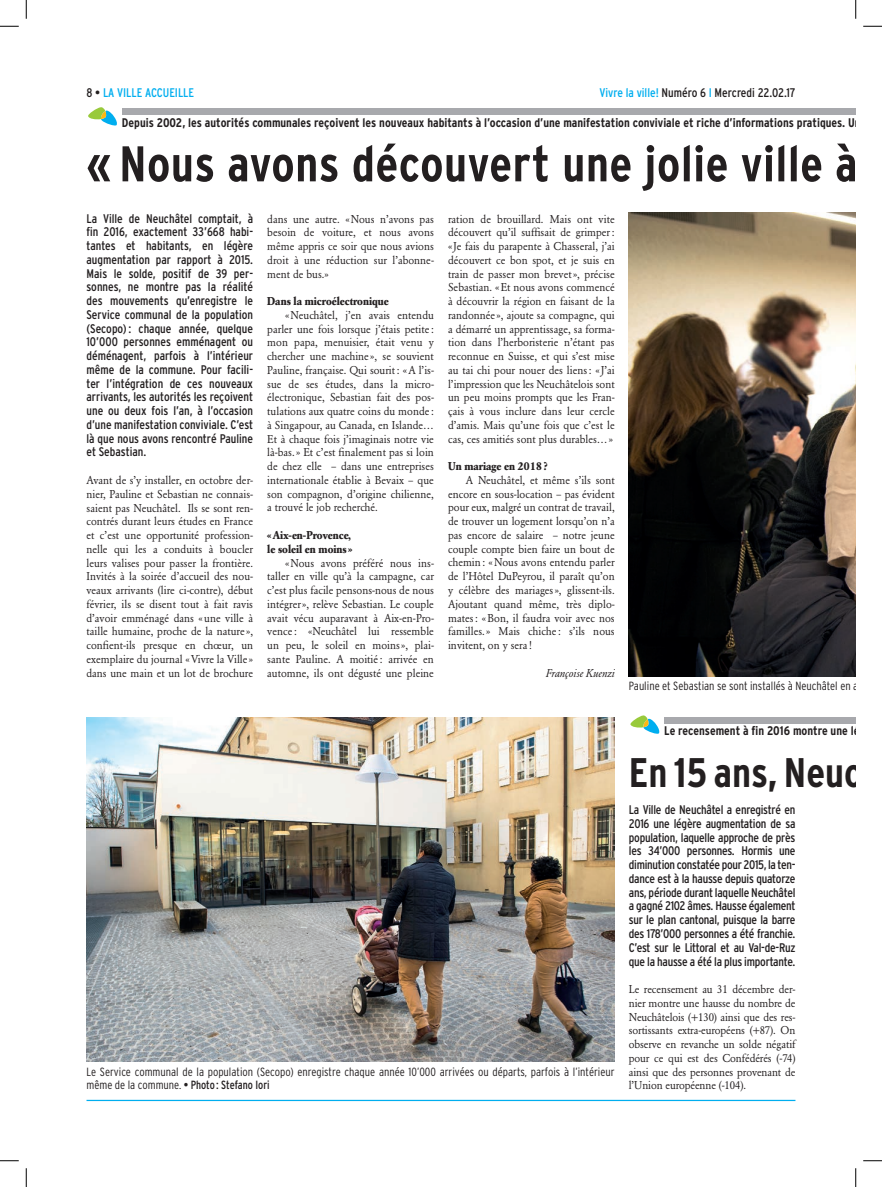
<style>
.page{position:relative;width:882px;height:1187px;background:#fff}
.page>*{position:absolute;margin:0;border:0;box-sizing:border-box;transform-origin:0 0}
.t1{font:700 condensed 50px "Interstate";letter-spacing:.01em;color:#231f20}
.t2{font:700 condensed 41.25px "Interstate";color:#231f20}
.t3{font:condensed 12.5px/13.8px "Interstate";letter-spacing:-.01em;color:#231f20;text-align:justify}
.t4{font:700 condensed 12.5px "Interstate";color:#231f20}
.t5{font:condensed 12.5px "Interstate";color:#00aeef}
.t6{font:300 condensed 11.88px/13.8px "Interstate";color:#231f20}
.t7{font:11.25px/13.8px "Garamond BE";color:#231f20;text-align:justify;scale:.95 1}
.t8{font:700 11.25px/13.8px "Garamond BE";color:#231f20;scale:.95 1}
.t9{font:italic 11.25px "Garamond BE";color:#231f20;scale:.95 1}
.s1{color:#231f20}
.s2{color:#00aeef}
.s3{font-weight:400}
</style>
<div class="page">
<hr style="left:86px;top:1099px;width:709px;height:1px;background:#00aeef">
<div style="left:122px;top:109px;width:733px;height:6px;background:#a8a9ad"></div>
<svg style="left:88px;top:107px;width:29px;height:18px"></svg>
<img style="left:86px;top:717px;width:528px;height:344px">
<img style="left:629px;top:212px;width:226px;height:464px">
<div style="left:664px;top:717px;width:191px;height:6px;background:#a8a9ad"></div>
<svg style="left:630px;top:715px;width:29px;height:18px"></svg>
<svg style="left:0;top:25px;width:19px;height:2px"></svg>
<svg style="left:863px;top:25px;width:19px;height:2px"></svg>
<svg style="left:0;top:1160px;width:19px;height:1px"></svg>
<svg style="left:863px;top:1160px;width:19px;height:1px"></svg>
<svg style="left:25px;top:0;width:2px;height:19px"></svg>
<svg style="left:25px;top:1168px;width:2px;height:18px"></svg>
<svg style="left:855px;top:0;width:1px;height:19px"></svg>
<svg style="left:855px;top:1168px;width:1px;height:18px"></svg>
<p class="t5" style="left:86px;top:85px;width:109px"><span class="s1">8 •</span> LA VILLE ACCUEILLE</p>
<p class="t3" style="left:599px;top:85px;width:197px"><span class="s2">Vivre la ville!</span> Numéro 6 <span class="s2">I</span> Mercredi 22.02.17</p>
<p class="t4" style="left:122px;top:115px;width:760px">Depuis 2002, les autorités communales reçoivent les nouveaux habitants à l’occasion d’une manifestation conviviale et riche d’informations pratiques. Une dé</p>
<h1 class="t1" style="left:86px;top:136px;width:803px">« Nous avons découvert une jolie ville à t</h1>
<p class="t3" style="left:86px;top:211px;width:168px">La Ville de Neuchâtel comptait, à fin 2016, exactement 33’668 habi&shy;tantes et habitants, en légère augmentation par rapport à 2015.<br>Mais le solde, positif de 39 per&shy;sonnes, ne montre pas la réalité des mouvements qu’enregistre le Service communal de la population (Secopo) : chaque année, quelque 10’000 personnes emménagent ou déménagent, parfois à l’intérieur même de la commune. Pour facili&shy;ter l’intégration de ces nouveaux arrivants, les autorités les reçoivent une ou deux fois l’an, à l’occasion d’une manifestation conviviale. C’est là que nous avons rencontré Pauline et Sebastian.</p>
<p class="t7" style="left:86px;top:473px;width:177px">Avant de s’y installer, en octobre der&shy;nier, Pauline et Sebastian ne connais&shy;saient pas Neuchâtel. Ils se sont ren&shy;contrés durant leurs études en France et c’est une opportunité profession&shy;nelle qui les a conduits à boucler leurs valises pour passer la frontière.<br>Invités à la soirée d’accueil des nou&shy;veaux arrivants (lire ci-contre), début février, ils se disent tout à fait ravis d’avoir emménagé dans «une ville à taille humaine, proche de la nature », confient-ils presque en chœur, un exemplaire du journal «Vivre la Ville » dans une main et un lot de brochure</p>
<p class="t7" style="left:267px;top:212px;width:177px">dans une autre. «Nous n’avons pas besoin de voiture, et nous avons même appris ce soir que nous avions droit à une réduction sur l’abonne&shy;ment de bus.»</p>
<p class="t8" style="left:267px;top:294px;width:129px">Dans la microélectronique</p>
<p class="t7" style="left:267px;top:308px;width:177px;text-indent:18px">« Neuchâtel, j’en avais entendu parler une fois lorsque j’étais petite : mon papa, menuisier, était venu y chercher une machine », se souvient Pauline, française. Qui sourit: « A l’is&shy;sue de ses études, dans la micro&shy;électronique, Sebastian fait des pos&shy;tulations aux quatre coins du monde : à Singapour, au Canada, en Islande… Et à chaque fois j’imaginais notre vie là-bas. » Et c’est finalement pas si loin de chez elle – dans une entreprises internationale établie à Bevaix – que son compagnon, d’origine chilienne, a trouvé le job recherché.</p>
<p class="t8" style="left:267px;top:528px;width:91px">« Aix-en-Provence, le soleil en moins »</p>
<p class="t7" style="left:267px;top:556px;width:177px;text-indent:18px">« Nous avons préféré nous ins&shy;taller en ville qu’à la campagne, car c’est plus facile pensons-nous de nous intégrer », relève Sebastian. Le couple avait vécu auparavant à Aix-en-Pro&shy;vence : «Neuchâtel lui ressemble un peu, le soleil en moins», plai&shy;sante Pauline. A moitié : arrivée en automne, ils ont dégusté une pleine</p>
<p class="t7" style="left:448px;top:212px;width:177px">ration de brouillard. Mais ont vite découvert qu’il suffisait de grimper : « Je fais du parapente à Chasseral, j’ai découvert ce bon spot, et je suis en train de passer mon brevet», précise Sebastian. «Et nous avons commencé à découvrir la région en faisant de la randonnée », ajoute sa compagne, qui a démarré un apprentissage, sa forma&shy;tion dans l’herboristerie n’étant pas reconnue en Suisse, et qui s’est mise au tai chi pour nouer des liens: « J’ai l’impression que les Neuchâtelois sont un peu moins prompts que les Fran&shy;çais à vous inclure dans leur cercle d’amis. Mais qu’une fois que c’est le cas, ces amitiés sont plus durables… »</p>
<p class="t8" style="left:448px;top:459px;width:106px">Un mariage en 2018 ?</p>
<p class="t7" style="left:448px;top:473px;width:177px;text-indent:18px">A Neuchâtel, et même s’ils sont encore en sous-location – pas évident pour eux, malgré un contrat de travail, de trouver un logement lorsqu’on n’a pas encore de salaire – notre jeune couple compte bien faire un bout de chemin : «Nous avons entendu parler de l’Hôtel DuPeyrou, il paraît qu’on y célèbre des mariages», glissent-ils.<br>Ajoutant quand même, très diplo&shy;mates : «Bon, il faudra voir avec nos familles. » Mais chiche : s’ils nous invitent, on y sera !</p>
<p class="t9" style="left:546px;top:666px;width:74px">Françoise Kuenzi</p>
<p class="t6" style="left:86px;top:1064px;width:529px">Le Service communal de la population (Secopo) enregistre chaque année 10’000 arrivées ou départs, parfois à l’intérieur même de la commune. <span class="s3">• Photo : Stefano Iori</span></p>
<p class="t6" style="left:629px;top:679px;width:253px">Pauline et Sebastian se sont installés à Neuchâtel en autom</p>
<p class="t4" style="left:664px;top:723px;width:218px">Le recensement à fin 2016 montre une légère</p>
<h2 class="t2" style="left:629px;top:749px;width:254px">En 15 ans, Neuch</h2>
<p class="t3" style="left:629px;top:802px;width:168px">La Ville de Neuchâtel a enregistré en 2016 une légère augmentation de sa population, laquelle approche de près les 34’000 personnes. Hormis une diminution constatée pour 2015, la ten&shy;dance est à la hausse depuis quatorze ans, période durant laquelle Neuchâtel a gagné 2102 âmes. Hausse également sur le plan cantonal, puisque la barre des 178’000 personnes a été franchie.<br>C’est sur le Littoral et au Val-de-Ruz que la hausse a été la plus importante.</p>
<p class="t7" style="left:629px;top:982px;width:177px">Le recensement au 31 décembre der&shy;nier montre une hausse du nombre de Neuchâtelois (+130) ainsi que des res&shy;sortissants extra-européens (+87). On observe en revanche un solde négatif pour ce qui est des Confédérés (-74) ainsi que des personnes provenant de l’Union européenne (-104).</p>
</div>
